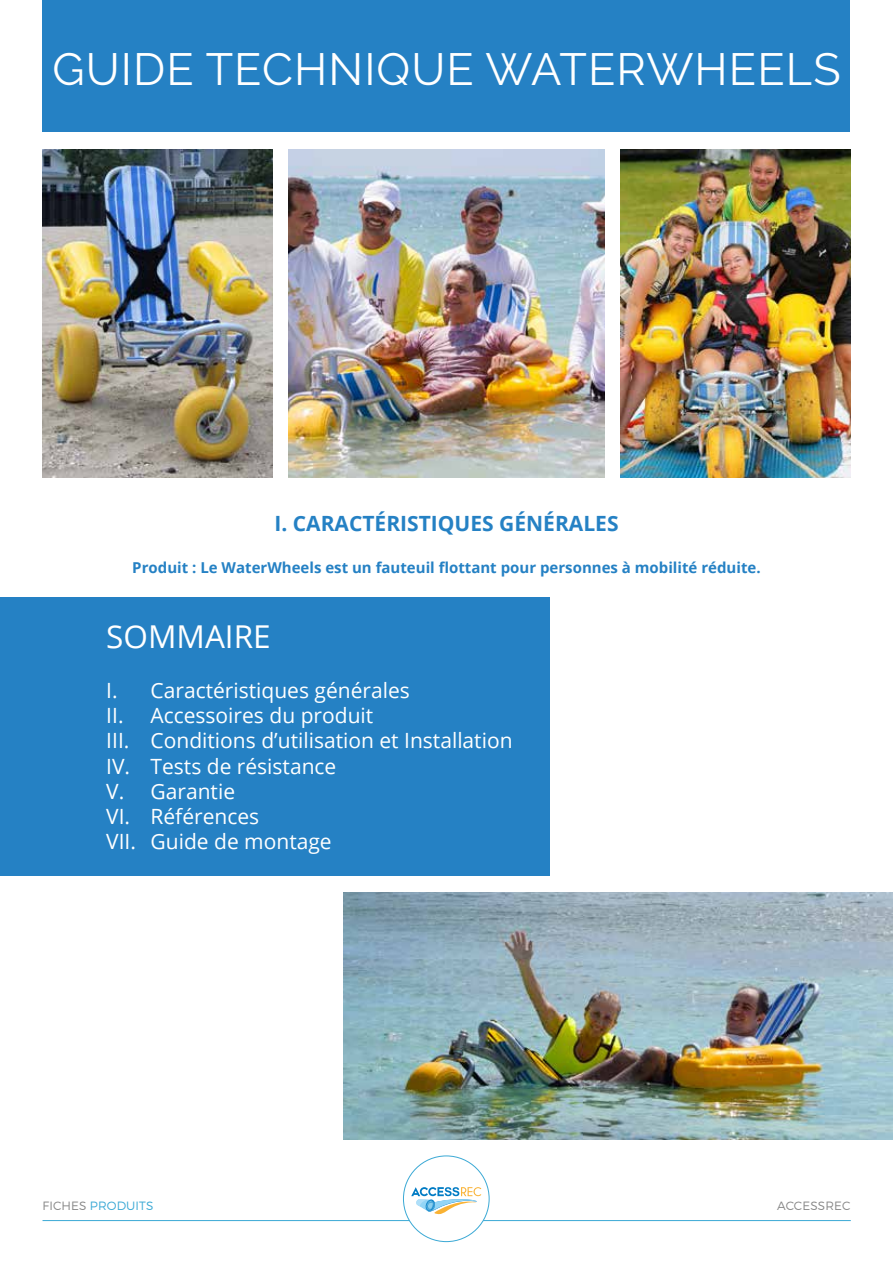
<style>
.page{position:relative;width:893px;height:1263px;background:#fff}
.page>*{position:absolute;margin:0;border:0;box-sizing:border-box;transform-origin:0 0}
.t1{font:45px "Raleway";letter-spacing:.025em;color:#fff}
.t2{font:31.5px "Open Sans";color:#fff}
.t3{font:21px/25.2px "Open Sans";color:#fff}
.t4{font:700 21px "Open Sans";color:#2581c4}
.t5{font:700 15px "Open Sans";color:#2581c4}
.t6{font:300 12px "Montserrat";letter-spacing:.01em;color:#3ba9d5}
.t7{font:300 12px "Montserrat";letter-spacing:.01em;color:#878787}
.s1{color:#878787}
</style>
<div class="page">
<hr style="left:43px;top:1220px;width:808px;height:1px;background:#3ba9d5">
<div style="left:403px;top:1156px;width:86px;height:85px;background:#fff;border-radius:50%"></div>
<svg style="left:411px;top:1187px;width:70px;height:27px"></svg>
<div style="left:0;top:597px;width:550px;height:279px;background:#2581c4"></div>
<div style="left:43px;top:0;width:807px;height:132px;background:#2581c4"></div>
<img style="left:621px;top:150px;width:229px;height:327px">
<img style="left:43px;top:150px;width:229px;height:327px">
<img style="left:288px;top:150px;width:317px;height:327px">
<img style="left:343px;top:892px;width:550px;height:247px">
<h1 class="t1" style="left:52px;top:43px;width:790px">GUIDE TECHNIQUE WATERWHEELS</h1>
<p class="t4" style="left:274px;top:508px;width:346px">I. CARACTÉRISTIQUES GÉNÉRALES</p>
<p class="t5" style="left:132px;top:557px;width:630px">Produit : Le WaterWheels est un fauteuil flottant pour personnes à mobilité réduite.</p>
<h2 class="t2" style="left:106px;top:615px;width:166px">SOMMAIRE</h2>
<p class="t3" style="left:106px;top:677px;width:408px">I. Caractéristiques générales<br>II. Accessoires du produit<br>III. Conditions d’utilisation et Installation<br>IV. Tests de résistance<br>V. Garantie<br>VI. Références<br>VII. Guide de montage</p>
<p class="t6" style="left:43px;top:1198px;width:112px"><span class="s1">FICHES</span> PRODUITS</p>
<p class="t7" style="left:777px;top:1199px;width:75px">ACCESSREC</p>
</div>
